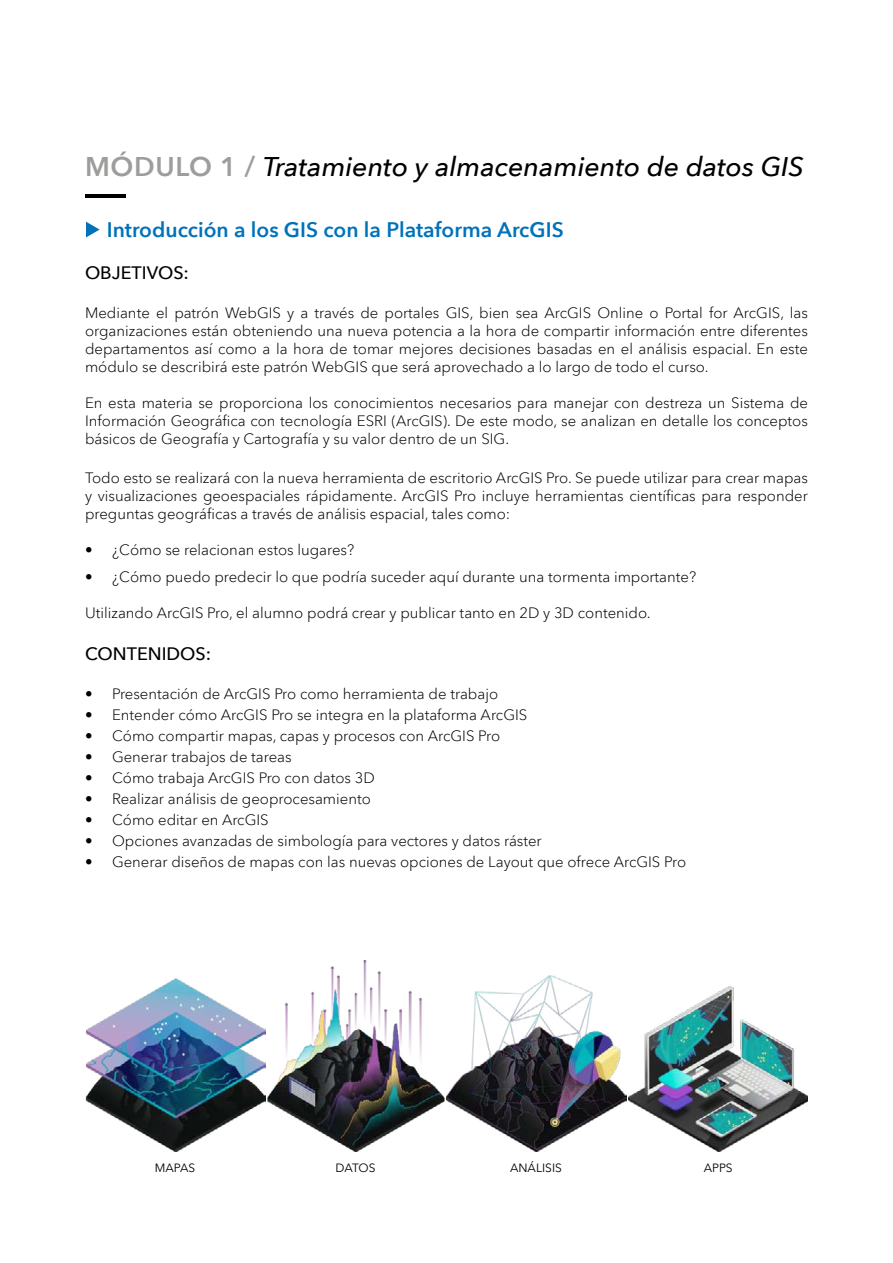
<style>
.page{position:relative;width:893px;height:1263px;background:#fff}
.page>*{position:absolute;margin:0;border:0;box-sizing:border-box;transform-origin:0 0}
.t1{font:italic 500 27px "Avenir Next LT Pro";color:#000}
.t2{font:600 21px "Avenir Next LT Pro";color:#0072bb}
.t3{font:500 18px "Avenir Next LT Pro";color:#000}
.t4{font:300 15px/18px "Avenir Next LT Pro";color:#000;text-align:justify}
.t5{font:12px "Avenir Next LT Pro";color:#000}
.s1{font-weight:600;font-style:normal;color:#9d9d9c}
</style>
<div class="page">
<hr style="left:85px;top:194px;width:41px;height:3px;background:#000">
<svg style="left:86px;top:221px;width:14px;height:17px"></svg>
<img style="left:85px;top:961px;width:541px;height:191px">
<img style="left:629px;top:986px;width:179px;height:166px">
<h1 class="t1" style="left:85px;top:150px;width:720px"><span class="s1">MÓDULO 1 /</span> Tratamiento y almacenamiento de datos GIS</h1>
<h2 class="t2" style="left:107px;top:217px;width:458px">Introducción a los GIS con la Plataforma ArcGIS</h2>
<p class="t3" style="left:85px;top:262px;width:105px">OBJETIVOS:</p>
<p class="t4" style="left:85px;top:304px;width:724px">Mediante el patrón WebGIS y a través de portales GIS, bien sea ArcGIS Online o Portal for ArcGIS, las organizaciones están obteniendo una nueva potencia a la hora de compartir información entre diferentes departamentos así como a la hora de tomar mejores decisiones basadas en el análisis espacial. En este módulo se describirá este patrón WebGIS que será aprovechado a lo largo de todo el curso.</p>
<p class="t4" style="left:85px;top:394px;width:724px">En esta materia se proporciona los conocimientos necesarios para manejar con destreza un Sistema de Información Geográfica con tecnología ESRI (ArcGIS). De este modo, se analizan en detalle los conceptos básicos de Geografía y Cartografía y su valor dentro de un SIG.</p>
<p class="t4" style="left:85px;top:469px;width:724px">Todo esto se realizará con la nueva herramienta de escritorio ArcGIS Pro. Se puede utilizar para crear mapas y visualizaciones geoespaciales rápidamente. ArcGIS Pro incluye herramientas científicas para responder preguntas geográficas a través de análisis espacial, tales como:</p>
<p class="t4" style="left:85px;top:541px;width:271px">• ¿Cómo se relacionan estos lugares?</p>
<p class="t4" style="left:85px;top:568px;width:613px">• ¿Cómo puedo predecir lo que podría suceder aquí durante una tormenta importante?</p>
<p class="t4" style="left:85px;top:604px;width:567px">Utilizando ArcGIS Pro, el alumno podrá crear y publicar tanto en 2D y 3D contenido.</p>
<p class="t3" style="left:85px;top:643px;width:128px">CONTENIDOS:</p>
<p class="t4" style="left:85px;top:685px;width:415px">• Presentación de ArcGIS Pro como herramienta de trabajo</p>
<p class="t4" style="left:85px;top:706px;width:444px">• Entender cómo ArcGIS Pro se integra en la plataforma ArcGIS</p>
<p class="t4" style="left:85px;top:727px;width:417px">• Cómo compartir mapas, capas y procesos con ArcGIS Pro</p>
<p class="t4" style="left:85px;top:748px;width:208px">• Generar trabajos de tareas</p>
<p class="t4" style="left:85px;top:769px;width:291px">• Cómo trabaja ArcGIS Pro con datos 3D</p>
<p class="t4" style="left:85px;top:790px;width:287px">• Realizar análisis de geoprocesamiento</p>
<p class="t4" style="left:85px;top:811px;width:185px">• Cómo editar en ArcGIS</p>
<p class="t4" style="left:85px;top:832px;width:458px">• Opciones avanzadas de simbología para vectores y datos ráster</p>
<p class="t4" style="left:85px;top:853px;width:603px">• Generar diseños de mapas con las nuevas opciones de Layout que ofrece ArcGIS Pro</p>
<p class="t5" style="left:155px;top:1160px;width:42px">MAPAS</p>
<p class="t5" style="left:336px;top:1160px;width:41px">DATOS</p>
<p class="t5" style="left:510px;top:1160px;width:53px">ANÁLISIS</p>
<p class="t5" style="left:704px;top:1160px;width:31px">APPS</p>
</div>
